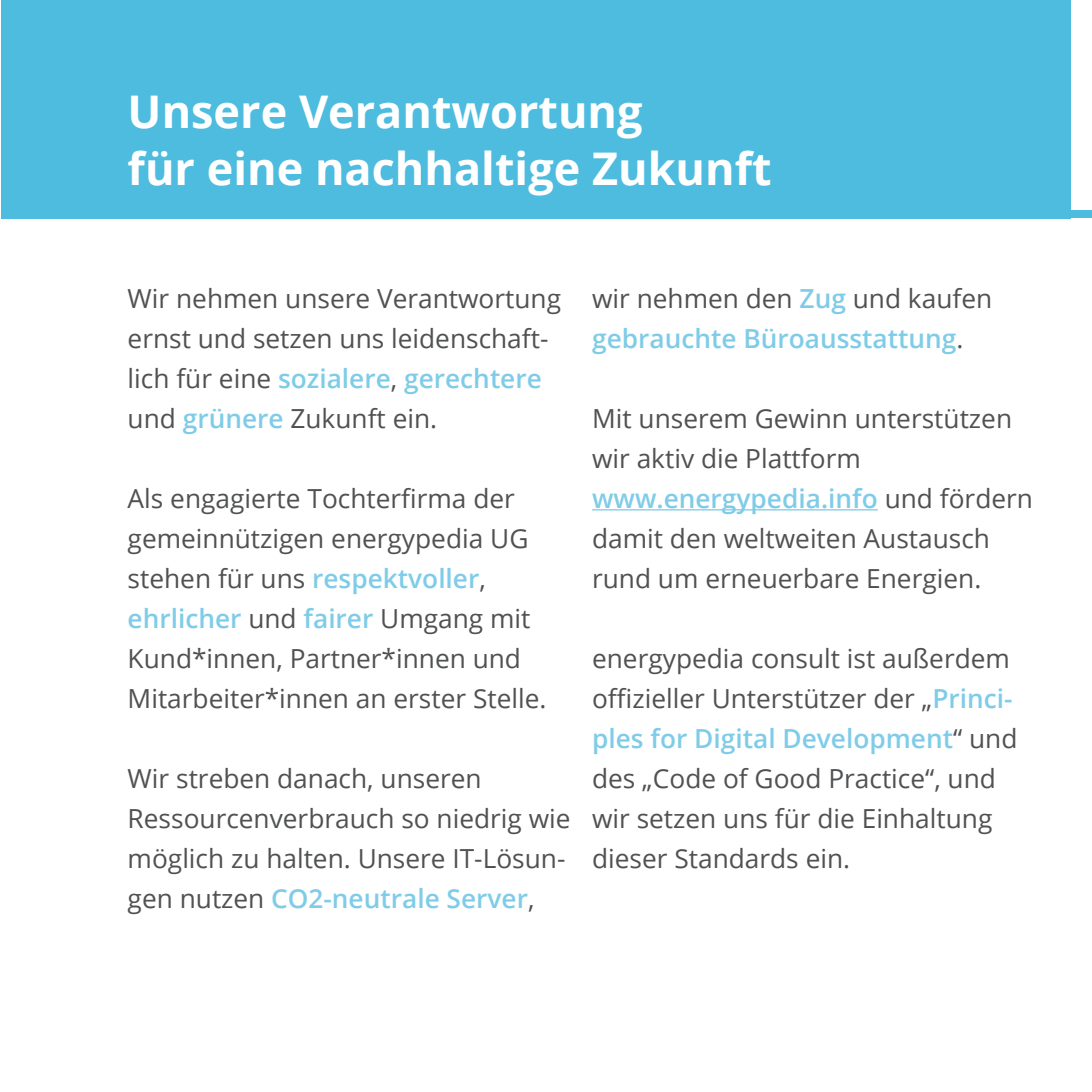
<style>
.page{position:relative;width:1092px;height:1092px;background:#fff}
.page>*{position:absolute;margin:0;border:0;box-sizing:border-box;transform-origin:0 0}
.t1{font:700 45px/57.5px "Open Sans";color:#fff}
.t2{font:26.25px/40px "Open Sans";color:#505153}
.t3{font:600 26.25px/40px "Open Sans";color:#7fcce8}
.s1{font-weight:600;color:#7fcce8}
.s2{font-weight:400;color:#505153}
</style>
<div class="page">
<div style="left:1px;top:0;width:1069px;height:218px;background:#4dbcdf"></div>
<hr style="left:592px;top:509px;width:285px;height:1px;background:#7fcce8">
<div style="left:773px;top:210px;width:318px;height:8px;background:#4dbcdf"></div>
<h1 class="t1" style="left:128px;top:82px;width:645px">Unsere Verantwortung<br>für eine nachhaltige Zukunft</h1>
<p class="t2" style="left:128px;top:277px;width:435px">Wir nehmen unsere Verantwortung ernst und setzen uns leidenschaft&shy;lich für eine <span class="s1">sozialere</span>, <span class="s1">gerechtere </span>und <span class="s1">grünere</span> Zukunft ein.</p>
<p class="t2" style="left:128px;top:477px;width:420px">Als engagierte Tochterfirma der gemeinnützigen energypedia UG stehen für uns <span class="s1">respektvoller</span>, <span class="s1">ehrlicher</span> und <span class="s1">fairer</span> Umgang mit<br>Kund*innen, Partner*innen und<br>Mitarbeiter*innen an erster Stelle.</p>
<p class="t2" style="left:128px;top:757px;width:444px">Wir streben danach, unseren Ressourcenverbrauch so niedrig wie möglich zu halten. Unsere IT-Lösun&shy;gen nutzen <span class="s1">CO2-neutrale Server</span>,</p>
<p class="t3" style="left:592px;top:277px;width:401px"><span class="s2">wir nehmen den</span> Zug <span class="s2">und kaufen </span>gebrauchte Büroausstattung<span class="s2">.</span></p>
<p class="t2" style="left:592px;top:397px;width:442px">Mit unserem Gewinn unterstützen wir aktiv die Plattform <span class="s1">www.energypedia.info</span> und fördern damit den weltweiten Austausch rund um erneuerbare Energien.</p>
<p class="t2" style="left:592px;top:637px;width:427px">energypedia consult ist außerdem offizieller Unterstützer der „<span class="s1">Princi&shy;ples for Digital Development</span>“ und des „Code of Good Practice“, und wir setzen uns für die Einhaltung dieser Standards ein.</p>
</div>
